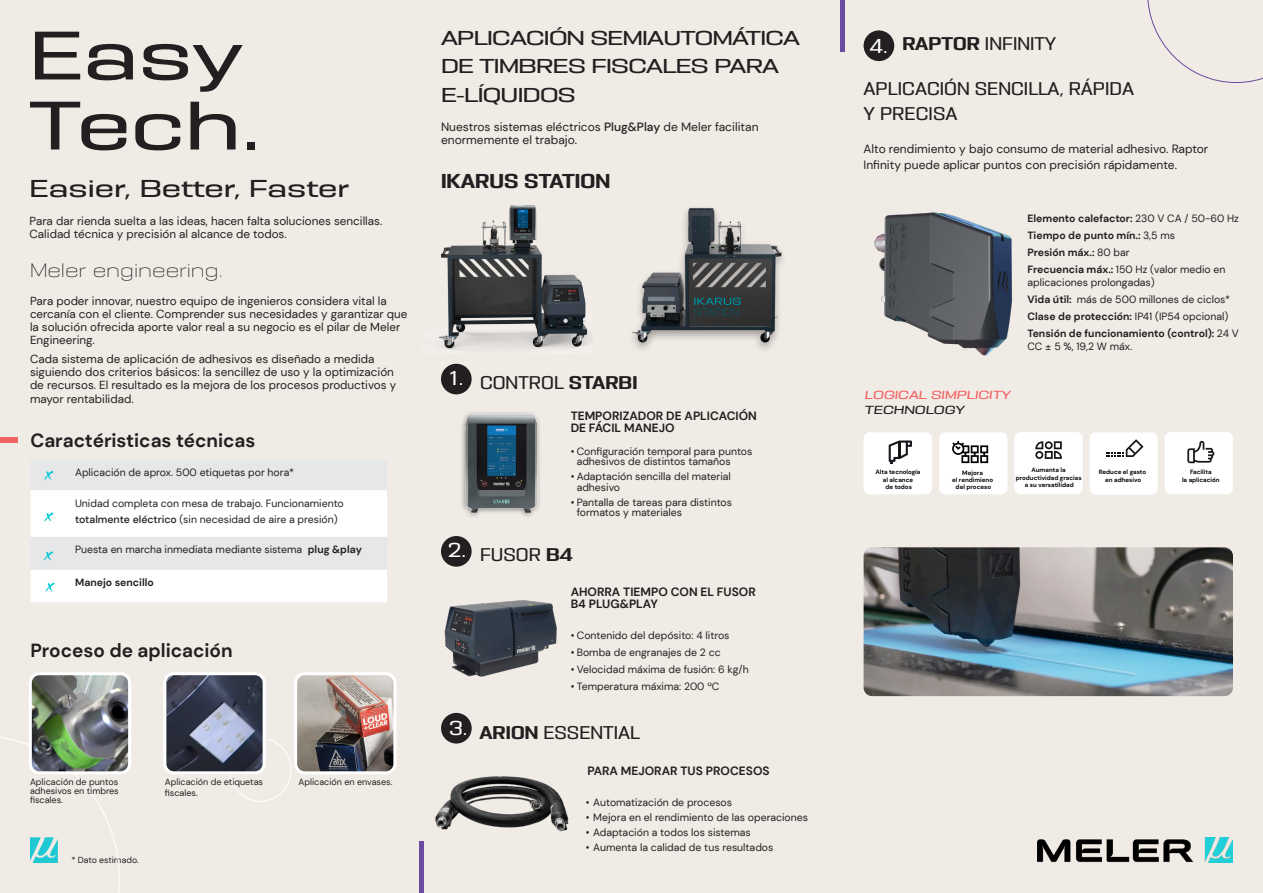
<style>
.page{position:relative;width:1263px;height:893px;background:#fff}
.page>*{position:absolute;margin:0;border:0;box-sizing:border-box;transform-origin:0 0}
.Título_de_página{font:61.2px/70.1px "PODIUM Sharp 8.7";color:#231f20}
.Texto_de_página{font:21.9px "PODIUM Sharp 8.7";color:#231f20}
.Texto_de_página-2{font:700 18.9px "DM Sans";color:#231f20}
.Texto_de_página-3{font:18px/28.5px "PODIUM Sharp 8.7";letter-spacing:-.04em;color:#231f20}
.Título_de_página-2{font:18px "PODIUM Sharp 6.9";color:#231f20}
.Texto_de_página-4{font:18px "PODIUM Sharp 6.7";color:#fff}
.Texto_de_página-5{font:17.55px "PODIUM Sharp 8.4";color:#231f20}
.Título_de_página-3{font:16.5px "PODIUM Sharp 6.7";color:#231f20}
.Texto_de_página-6{font:12px/13.5px "DM Sans";color:#231f20}
.Titulo_parrafo_mangu{font:700 12px/12px "DM Sans";color:#231f20}
.Texto_de_página-7{font:11.7px/13.2px "DM Sans";color:#231f20}
.Texto_de_página-8{font:10.5px/10.5px "DM Sans";color:#231f20}
.Titulo_parrafo_mangu-2{font:700 10.5px/12.6px "DM Sans";color:#231f20}
.Titulo_parrafo_mangu-3{font:10.5px/12.6px "DM Sans";color:#231f20}
.TEXTO_CARACT{font:10.5px/15px "PODIUM Sharp 8.7 italic";color:#f16364}
.Texto_de_página-9{font:700 10.5px "DM Sans";color:#231f20}
.Texto_de_página-10{font:9px/9px "DM Sans";color:#231f20}
.Texto_de_página-11{font:8.7px "DM Sans";color:#231f20}
.t1{font:700 6.15px/7.5px "DM Sans";color:#000001;text-align:center}
.s1{font-weight:500}
.s2{font-weight:700}
.s3{font-family:"PODIUM Sharp 6.9"}
.s4{color:#231f20}
.s5{font-weight:400}
</style>
<div class="page">
<div style="left:0;top:0;width:1263px;height:892px;background:#f1ebe6"></div>
<hr style="left:419px;top:841px;width:4px;height:51px;background:#694c9f">
<div style="left:0;top:437px;width:18px;height:6px;background:#f16364"></div>
<hr style="left:840px;top:0;width:4px;height:51px;background:#694c9f">
<svg style="left:31px;top:460px;width:356px;height:142px"></svg>
<div style="left:864px;top:30px;width:30px;height:31px;background:#231f20;border-radius:50%"></div>
<img style="left:864px;top:547px;width:369px;height:149px">
<svg style="left:1147px;top:0;width:116px;height:83px"></svg>
<img style="left:874px;top:212px;width:138px;height:143px">
<img style="left:33px;top:676px;width:94px;height:94px">
<div style="left:29px;top:672px;width:102px;height:102px;border:3px solid #fff;border-radius:9px"></div>
<img style="left:167px;top:676px;width:95px;height:94px">
<div style="left:163px;top:672px;width:103px;height:102px;border:3px solid #fff;border-radius:9px"></div>
<img style="left:298px;top:676px;width:94px;height:94px">
<div style="left:294px;top:672px;width:102px;height:102px;border:3px solid #fff;border-radius:9px"></div>
<img style="left:1037px;top:837px;width:196px;height:25px">
<img style="left:632px;top:207px;width:151px;height:143px">
<img style="left:439px;top:205px;width:152px;height:145px">
<div style="left:441px;top:364px;width:31px;height:30px;background:#231f20;border-radius:50%"></div>
<div style="left:441px;top:536px;width:31px;height:30px;background:#231f20;border-radius:50%"></div>
<div style="left:441px;top:712px;width:31px;height:31px;background:#231f20;border-radius:50%"></div>
<div style="left:441px;top:409px;width:110px;height:110px;background:#fff;opacity:.75"></div>
<img style="left:444px;top:600px;width:113px;height:77px">
<img style="left:435px;top:776px;width:134px;height:56px">
<svg style="left:0;top:734px;width:120px;height:158px"></svg>
<div style="left:864px;top:432px;width:68px;height:62px;background:#fff;border-radius:6px"></div>
<svg style="left:889px;top:440px;width:23px;height:23px"></svg>
<div style="left:939px;top:432px;width:68px;height:62px;background:#fff;border-radius:6px"></div>
<svg style="left:952px;top:441px;width:36px;height:22px"></svg>
<div style="left:1014px;top:432px;width:69px;height:62px;background:#fff;border-radius:6px"></div>
<svg style="left:1035px;top:441px;width:27px;height:18px"></svg>
<div style="left:1090px;top:432px;width:68px;height:62px;background:#fff;border-radius:6px"></div>
<svg style="left:1106px;top:439px;width:38px;height:18px"></svg>
<div style="left:1165px;top:432px;width:68px;height:62px;background:#fff;border-radius:6px"></div>
<svg style="left:1187px;top:441px;width:27px;height:22px"></svg>
<p class="Título_de_página" style="left:29px;top:21px;width:233px">Easy<br>Tech.</p>
<p class="Texto_de_página" style="left:30px;top:174px;width:321px">Easier, Better, Faster</p>
<p class="Texto_de_página-7" style="left:30px;top:214px;width:354px">Para dar rienda suelta a las ideas, hacen falta soluciones sencillas.<br>Calidad técnica y precisión al alcance de todos.</p>
<p class="Texto_de_página-5" style="left:30px;top:259px;width:194px">Meler engineering.</p>
<p class="Texto_de_página-7" style="left:30px;top:294px;width:379px">Para poder innovar, nuestro equipo de ingenieros considera vital la cercanía con el cliente. Comprender sus necesidades y garantizar que la solución ofrecida aporte valor real a su negocio es el pilar de Meler Engineering.</p>
<p class="Texto_de_página-7" style="left:30px;top:352px;width:368px">Cada sistema de aplicación de adhesivos es diseñado a medida siguiendo dos criterios básicos: la sencillez de uso y la optimización de recursos. El resultado es la mejora de los procesos productivos y mayor rentabilidad.</p>
<p class="Texto_de_página-2" style="left:30px;top:428px;width:227px">Caractéristicas técnicas</p>
<p class="Texto_de_página-8" style="left:75px;top:467px;width:220px">Aplicación de aprox. 500 etiquetas por hora*</p>
<p class="Texto_de_página-8" style="left:75px;top:494px;width:270px;line-height:16.5px">Unidad completa con mesa de trabajo. Funcionamiento <span class="s1">totalmente eléctrico</span> (sin necesidad de aire a presión)</p>
<p class="Texto_de_página-8" style="left:75px;top:544px;width:288px">Puesta en marcha inmediata mediante sistema <span class="s2">plug &amp;play</span></p>
<p class="Texto_de_página-9" style="left:75px;top:576px;width:80px">Manejo sencillo</p>
<p class="Texto_de_página-2" style="left:30px;top:638px;width:204px">Proceso de aplicación</p>
<p class="Texto_de_página-10" style="left:30px;top:777px;width:90px;text-align:justify">Aplicación de puntos adhesivos en timbres fiscales.</p>
<p class="Texto_de_página-10" style="left:298px;top:777px;width:95px">Aplicación en envases.</p>
<p class="Texto_de_página-10" style="left:165px;top:776px;width:100px;line-height:10.5px">Aplicación de etiquetas fiscales.</p>
<p class="Texto_de_página-11" style="left:71px;top:854px;width:69px">* Dato estimado.</p>
<p class="Texto_de_página-3" style="left:441px;top:24px;width:361px">APLICACIÓN SEMIAUTOMÁTICA<br>DE TIMBRES FISCALES PARA<br>E-LÍQUIDOS</p>
<p class="Texto_de_página-6" style="left:441px;top:120px;width:319px">Nuestros sistemas eléctricos <span class="s1">Plug&amp;Play</span> de Meler facilitan enormemente el trabajo.</p>
<p class="Título_de_página-2" style="left:441px;top:169px;width:171px">IKARUS STATION</p>
<p class="Texto_de_página-4" style="left:449px;top:367px;width:16px">1.</p>
<p class="Título_de_página-3" style="left:480px;top:372px;width:159px">CONTROL <span class="s3">STARBI</span></p>
<p class="Titulo_parrafo_mangu" style="left:571px;top:410px;width:188px">TEMPORIZADOR DE APLICACIÓN<br>DE FÁCIL MANEJO</p>
<p class="Texto_de_página-8" style="left:577px;top:445px;width:177px;text-indent:-6px">• Configuración temporal para puntos adhesivos de distintos tamaños</p>
<p class="Texto_de_página-8" style="left:577px;top:471px;width:156px;text-indent:-6px">• Adaptación sencilla del material adhesivo</p>
<p class="Texto_de_página-8" style="left:577px;top:496px;width:157px;text-indent:-6px">• Pantalla de tareas para distintos formatos y materiales</p>
<p class="Texto_de_página-4" style="left:448px;top:538px;width:20px">2.</p>
<p class="Título_de_página-3" style="left:480px;top:544px;width:94px">FUSOR <span class="s3">B4</span></p>
<p class="Titulo_parrafo_mangu" style="left:571px;top:585px;width:187px">AHORRA TIEMPO CON EL FUSOR<br>B4 PLUG&amp;PLAY</p>
<p class="Texto_de_página-4" style="left:449px;top:716px;width:20px">3.</p>
<p class="Texto_de_página-8" style="left:571px;top:629px;width:160px">• Contenido del depósito: 4 litros</p>
<p class="Texto_de_página-8" style="left:571px;top:646px;width:151px">• Bomba de engranajes de 2 cc</p>
<p class="Texto_de_página-8" style="left:571px;top:663px;width:179px">• Velocidad máxima de fusión: 6 kg/h</p>
<p class="Texto_de_página-8" style="left:571px;top:681px;width:150px">• Temperatura máxima: 200 ºC</p>
<p class="Título_de_página-3" style="left:479px;top:722px;width:162px"><span class="s3">ARION</span> ESSENTIAL</p>
<p class="Titulo_parrafo_mangu" style="left:587px;top:764px;width:184px">PARA MEJORAR TUS PROCESOS</p>
<p class="Texto_de_página-8" style="left:586px;top:797px;width:148px">• Automatización de procesos</p>
<p class="Texto_de_página-8" style="left:586px;top:812px;width:224px">• Mejora en el rendimiento de las operaciones</p>
<p class="Texto_de_página-8" style="left:586px;top:827px;width:167px">• Adaptación a todos los sistemas</p>
<p class="Texto_de_página-8" style="left:586px;top:842px;width:189px">• Aumenta la calidad de tus resultados</p>
<p class="Texto_de_página-4" style="left:870px;top:34px;width:19px">4.</p>
<p class="Título_de_página-3" style="left:902px;top:33px;width:156px"><span class="s3">RAPTOR</span> INFINITY</p>
<p class="Título_de_página-3" style="left:864px;top:78px;width:272px">APLICACIÓN SENCILLA, RÁPIDA</p>
<p class="Título_de_página-3" style="left:864px;top:103px;width:95px">Y PRECISA</p>
<p class="Texto_de_página-6" style="left:864px;top:140px;width:346px;line-height:16.5px">Alto rendimiento y bajo consumo de material adhesivo. Raptor<br>Infinity puede aplicar puntos con precisión rápidamente.</p>
<p class="TEXTO_CARACT" style="left:865px;top:387px;width:147px">LOGICAL SIMPLICITY<br><span class="s4">TECHNOLOGY</span></p>
<p class="Titulo_parrafo_mangu-2" style="left:1027px;top:212px;width:213px">Elemento calefactor: <span class="s5">230 V CA / 50-60 Hz</span></p>
<p class="Titulo_parrafo_mangu-2" style="left:1027px;top:229px;width:149px">Tiempo de punto mín.: <span class="s5">3,5 ms</span></p>
<p class="Titulo_parrafo_mangu-2" style="left:1027px;top:246px;width:104px">Presión máx.: <span class="s5">80 bar</span></p>
<p class="Titulo_parrafo_mangu-3" style="left:1027px;top:263px;width:200px"><span class="s2">Frecuencia máx.:</span> 150 Hz (valor medio en aplicaciones prolongadas)</p>
<p class="Titulo_parrafo_mangu-3" style="left:1027px;top:293px;width:204px"><span class="s2">Vida útil:</span> más de 500 millones de ciclos*</p>
<p class="Titulo_parrafo_mangu-2" style="left:1027px;top:310px;width:203px">Clase de protección: <span class="s5">IP41 (IP54 opcional)</span></p>
<p class="Titulo_parrafo_mangu-2" style="left:1027px;top:327px;width:213px">Tensión de funcionamiento (control): <span class="s5">24 V<br>CC ± 5 %, 19,2 W máx.</span></p>
<p class="t1" style="left:876px;top:468px;width:46px">Alta tecnología al alcance<br>de todos</p>
<p class="t1" style="left:952px;top:468px;width:43px">Mejora<br>el rendimieno del proceso</p>
<p class="t1" style="left:1016px;top:466px;width:67px">Aumenta la productividad gracias a su versatilidad</p>
<p class="t1" style="left:1099px;top:468px;width:49px">Reduce el gasto en adhesivo</p>
<p class="t1" style="left:1182px;top:468px;width:39px">Facilita<br>la aplicación</p>
</div>
